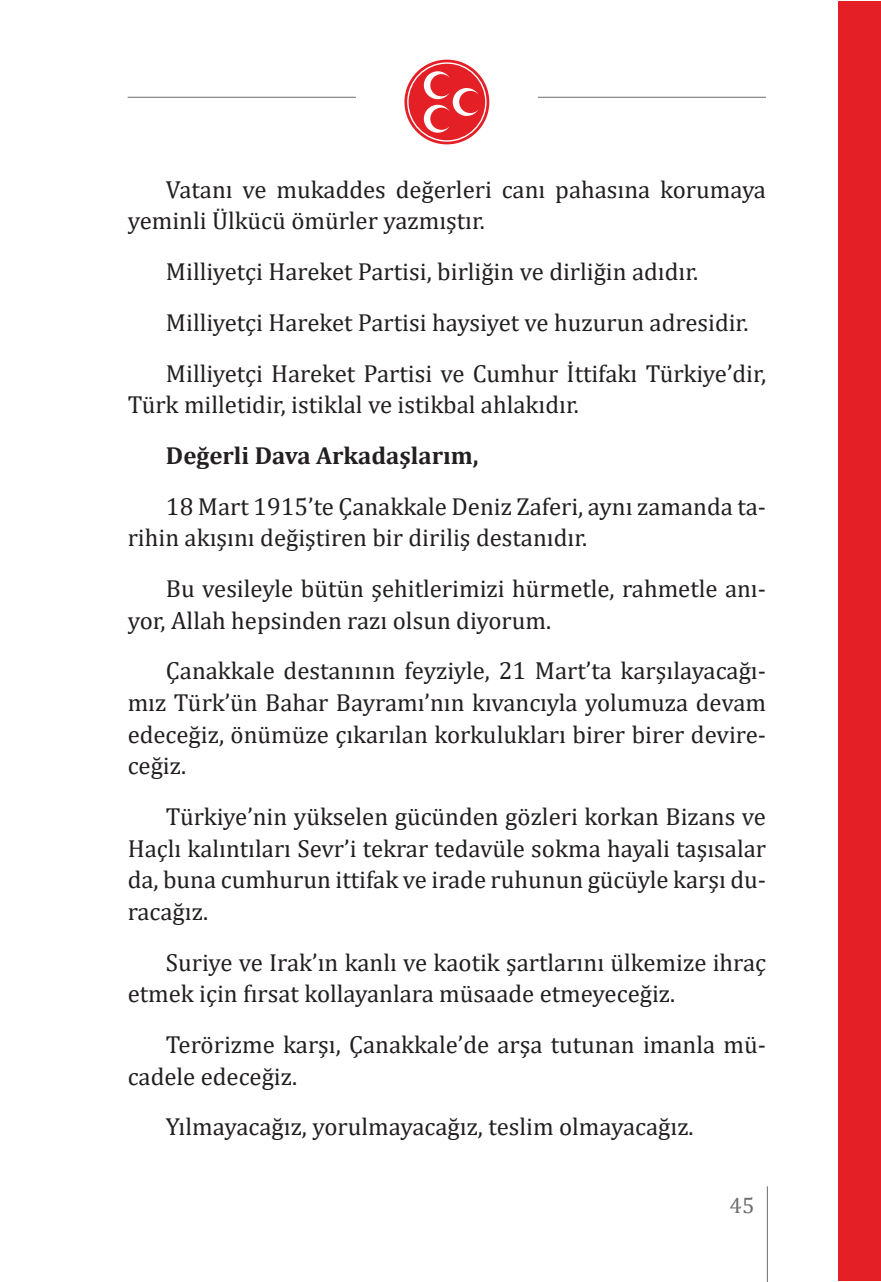
<style>
.page{position:relative;width:881px;height:1282px;background:#fff}
.page>*{position:absolute;margin:0;border:0;box-sizing:border-box;transform-origin:0 0}
.t1{font:24.75px/31.5px "Cambria";color:#231f20}
.t2{font:700 24.75px "Cambria";color:#231f20}
.t3{font:22.5px "Cambria";color:#6c6d70}
</style>
<div class="page">
<svg style="left:404px;top:60px;width:85px;height:84px"></svg>
<svg style="left:407px;top:62px;width:79px;height:80px"></svg>
<hr style="left:766px;top:1186px;width:1px;height:96px;background:#6c6d70">
<hr style="left:128px;top:97px;width:228px;height:1px;background:#6c6d70">
<hr style="left:537px;top:97px;width:228px;height:1px;background:#6c6d70">
<div style="left:838px;top:1px;width:42px;height:1280px;background:#e41f25"></div>
<p class="t1" style="left:128px;top:174px;width:639px;text-indent:38px">Vatanı ve mukaddes değerleri canı pahasına korumaya yeminli Ülkücü ömürler yazmıştır.</p>
<p class="t1" style="left:166px;top:246px;width:601px;line-height:50.6px">Milliyetçi Hareket Partisi, birliğin ve dirliğin adıdır.<br>Milliyetçi Hareket Partisi haysiyet ve huzurun adresidir.<br>Milliyetçi Hareket Partisi ve Cumhur İttifakı Türkiye’dir,</p>
<p class="t1" style="left:128px;top:389px;width:452px">Türk milletidir, istiklal ve istikbal ahlakıdır.</p>
<p class="t2" style="left:166px;top:438px;width:314px">Değerli Dava Arkadaşlarım,</p>
<p class="t1" style="left:128px;top:490px;width:639px;text-indent:38px">18 Mart 1915’te Çanakkale Deniz Zaferi, aynı zamanda ta&shy;rihin akışını değiştiren bir diriliş destanıdır.</p>
<p class="t1" style="left:128px;top:573px;width:639px;text-indent:38px">Bu vesileyle bütün şehitlerimizi hürmetle, rahmetle anı&shy;yor, Allah hepsinden razı olsun diyorum.</p>
<p class="t1" style="left:128px;top:655px;width:639px;text-align:justify;text-indent:38px">Çanakkale destanının feyziyle, 21 Mart’ta karşılayacağı&shy;mız Türk’ün Bahar Bayramı’nın kıvancıyla yolumuza devam edeceğiz, önümüze çıkarılan korkulukları birer birer devire&shy;ceğiz.</p>
<p class="t1" style="left:128px;top:801px;width:639px;text-align:justify;text-indent:38px">Türkiye’nin yükselen gücünden gözleri korkan Bizans ve Haçlı kalıntıları Sevr’i tekrar tedavüle sokma hayali taşısalar da, buna cumhurun ittifak ve irade ruhunun gücüyle karşı du&shy;racağız.</p>
<p class="t1" style="left:128px;top:946px;width:639px;text-indent:38px">Suriye ve Irak’ın kanlı ve kaotik şartlarını ülkemize ihraç etmek için fırsat kollayanlara müsaade etmeyeceğiz.</p>
<p class="t1" style="left:128px;top:1029px;width:639px;text-indent:38px">Terörizme karşı, Çanakkale’de arşa tutunan imanla mü&shy;cadele edeceğiz.</p>
<p class="t1" style="left:166px;top:1111px;width:529px">Yılmayacağız, yorulmayacağız, teslim olmayacağız.</p>
<p class="t3" style="left:729px;top:1192px;width:26px">45</p>
</div>
